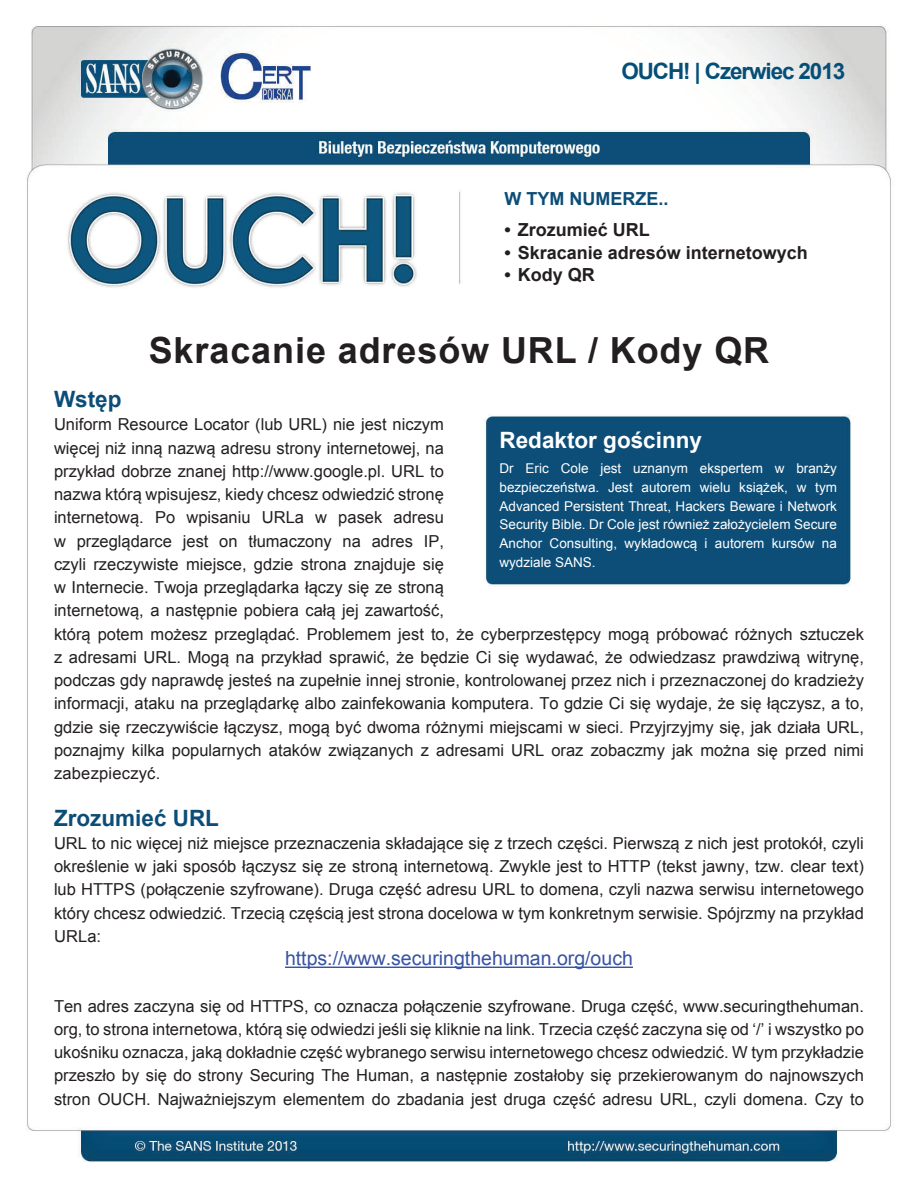
<style>
.page{position:relative;width:918px;height:1188px;background:#fff}
.page>*{position:absolute;margin:0;border:0;box-sizing:border-box;transform-origin:0 0}
.t1{font:700 36px "Arial";letter-spacing:.025em;color:#231f20}
.t2{font:700 22.5px "Arial";letter-spacing:-.05em;color:#054f77}
.t3{font:700 22.5px "Arial";color:#0c4d77}
.t4{font:700 22.5px "Arial";color:#fff}
.t5{font:19.5px "Arial";color:#3853a3}
.t6{font:700 18px "Arial";color:#231f20}
.t7{font:700 18px "Arial";color:#0c4d77}
.t8{font:16.5px/23.2px "Arial";color:#231f20;text-align:justify}
.t9{font:13.5px/18.8px "Arial";color:#fff}
</style>
<div class="page">
<img style="left:26px;top:26px;width:865px;height:1136px">
<hr style="left:285px;top:967px;width:348px;height:1px;background:#3853a3">
<h2 class="t2" style="left:621px;top:56px;width:225px">OUCH! | Czerwiec 2013</h2>
<p class="t7" style="left:504px;top:187px;width:165px">W TYM NUMERZE..</p>
<p class="t6" style="left:504px;top:218px;width:147px">• Zrozumieć URL</p>
<p class="t6" style="left:504px;top:240px;width:305px">• Skracanie adresów internetowych</p>
<p class="t6" style="left:504px;top:263px;width:92px">• Kody QR</p>
<h1 class="t1" style="left:149px;top:326px;width:622px">Skracanie adresów URL / Kody QR</h1>
<h2 class="t3" style="left:54px;top:384px;width:69px">Wstęp</h2>
<p class="t8" style="left:54px;top:413px;width:392px;text-align:right">Uniform Resource Locator (lub URL) nie jest niczym więcej niż inną nazwą adresu strony internetowej, na przykład dobrze znanej http://www.google.pl. URL to nazwa którą wpisujesz, kiedy chcesz odwiedzić stronę adresu</p>
<h2 class="t4" style="left:500px;top:425px;width:204px">Redaktor gościnny</h2>
<p class="t9" style="left:561px;top:459px;width:29px">Cole</p>
<p class="t9" style="left:500px;top:459px;width:16px">Dr</p>
<p class="t9" style="left:526px;top:459px;width:25px">Eric</p>
<p class="t9" style="left:600px;top:459px;width:23px">jest</p>
<p class="t9" style="left:700px;top:459px;width:65px">ekspertem</p>
<p class="t9" style="left:796px;top:459px;width:42px">branży</p>
<p class="t9" style="left:633px;top:459px;width:56px">uznanym</p>
<p class="t9" style="left:775px;top:459px;width:11px">w</p>
<p class="t9" style="left:500px;top:478px;width:101px">bezpieczeństwa.</p>
<p class="t9" style="left:500px;top:497px;width:339px">Advanced Persistent Threat, Hackers Beware i Network</p>
<p class="t9" style="left:500px;top:515px;width:339px">Security Bible. Dr Cole jest również założycielem Secure</p>
<p class="t9" style="left:822px;top:534px;width:17px">na</p>
<p class="t9" style="left:608px;top:478px;width:26px">Jest</p>
<p class="t9" style="left:700px;top:478px;width:32px">wielu</p>
<p class="t9" style="left:739px;top:478px;width:50px">książek,</p>
<p class="t9" style="left:642px;top:478px;width:51px">autorem</p>
<p class="t9" style="left:815px;top:478px;width:23px">tym</p>
<p class="t9" style="left:797px;top:478px;width:11px">w</p>
<p class="t8" style="left:54px;top:506px;width:91px">internetową.</p>
<p class="t8" style="left:155px;top:506px;width:22px">Po</p>
<p class="t8" style="left:186px;top:506px;width:66px">wpisaniu</p>
<p class="t8" style="left:262px;top:506px;width:44px">URLa</p>
<p class="t8" style="left:338px;top:506px;width:46px">pasek</p>
<p class="t8" style="left:315px;top:506px;width:13px">w</p>
<p class="t8" style="left:77px;top:529px;width:97px">przeglądarce</p>
<p class="t8" style="left:183px;top:529px;width:27px">jest</p>
<p class="t8" style="left:248px;top:529px;width:85px">tłumaczony</p>
<p class="t8" style="left:372px;top:529px;width:43px">adres</p>
<p class="t8" style="left:424px;top:529px;width:22px">IP,</p>
<p class="t8" style="left:219px;top:529px;width:20px">on</p>
<p class="t8" style="left:343px;top:529px;width:20px">na</p>
<p class="t8" style="left:54px;top:529px;width:812px;text-align:left">w<br>czyli rzeczywiste miejsce, gdzie strona znajduje się<br>w Internecie. Twoja przeglądarka łączy się ze stroną<br>internetową a, następnie pobiera całą jej zawartość,<br>którą potem możesz przeglądać. Problemem jest to, że cyberprzestępcy mogą próbować różnych sztuczek z adresami URL. Mogą na przykład sprawić, że będzie Ci się wydawać, że odwiedzasz prawdziwą witrynę, podczas gdy naprawdę jesteś na zupełnie innej stronie, kontrolowanej przez nich i przeznaczonej do kradzieży informacji, ataku na przeglądarkę albo zainfekowania komputera. To gdzie Ci się wydaje, że się łączysz a, to, gdzie się rzeczywiście łączysz, mogą być dwoma różnymi miejscami w sieci. Przyjrzyjmy się, jak działa URL, poznajmy kilka popularnych ataków związanych z adresami URL oraz zobaczmy jak można się przed nimi zabezpieczyć.</p>
<h2 class="t3" style="left:54px;top:803px;width:167px">Zrozumieć URL</h2>
<p class="t8" style="left:54px;top:832px;width:811px">URL to nic więcej niż miejsce przeznaczenia składające się z trzech części. Pierwszą z nich jest protokół, czyli określenie w jaki sposób łączysz się ze stroną internetową. Zwykle jest to HTTP (tekst jawny, tzw. clear text( lub HTTPS (połączenie szyfrowane .) Druga część adresu URL to domena, czyli nazwa serwisu internetowego który chcesz odwiedzić. Trzecią częścią jest strona docelowa w tym konkretnym serwisie. Spójrzmy na przykład URLa:</p>
<p class="t5" style="left:285px;top:946px;width:349px">https://www.securingthehuman.org/ouch</p>
<p class="t8" style="left:54px;top:994px;width:811px">Ten adres zaczyna się od HTTPS, co oznacza połączenie szyfrowane. Druga część, www.securingthehuman. org to, strona internetowa, którą się odwiedzi jeśli się kliknie na link. Trzecia część zaczyna się od i’ /‘ wszystko po ukośniku oznacza, jaką dokładnie część wybranego serwisu internetowego chcesz odwiedzić W. tym przykładzie przeszło by się do strony Securing The Human a, następnie zostałoby się przekierowanym do najnowszych stron OUCH. Najważniejszym elementem do zbadania jest druga część adresu URL, czyli domena. Czy to</p>
<p class="t9" style="left:550px;top:534px;width:69px">Consulting,</p>
<p class="t9" style="left:772px;top:534px;width:44px">kursów</p>
<p class="t9" style="left:500px;top:534px;width:98px">Anchor wydziale SANS.</p>
<p class="t9" style="left:625px;top:534px;width:74px">wykładowcą</p>
<p class="t9" style="left:705px;top:534px;width:4px">i</p>
<p class="t9" style="left:715px;top:534px;width:51px">autorem</p>
</div>
